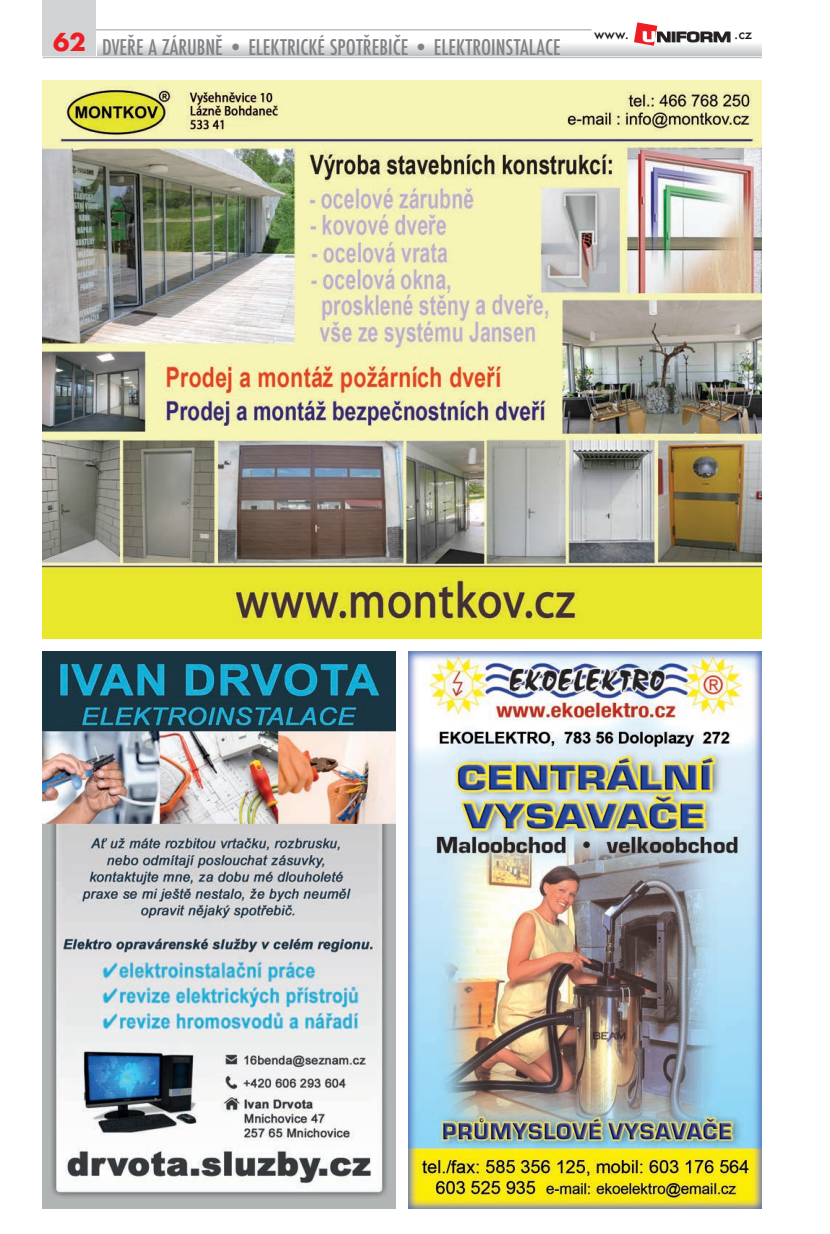
<style>
.page{position:relative;width:830px;height:1234px;background:#fff}
.page>*{position:absolute;margin:0;border:0;box-sizing:border-box;transform-origin:0 0}
.t1{font:700 24px "Futura";color:#ee1d23}
.t2{font:500 condensed 21px "Futura";color:#808285}
.t3{font:500 13.5px "Futura";color:#231f20}
.s1{font-stretch:normal}
</style>
<div class="page">
<svg style="left:98px;top:44px;width:663px;height:11px;background:#dadbdd"></svg>
<hr style="left:74px;top:29px;width:517px;height:2px;background:#bcbdc0">
<div style="left:43px;top:0;width:53px;height:55px;background:#d1d2d4"></div>
<hr style="left:43px;top:57px;width:718px;height:1px;background:#bcbdc0">
<svg style="left:633px;top:22px;width:97px;height:24px"></svg>
<img style="left:43px;top:81px;width:718px;height:557px">
<img style="left:408px;top:651px;width:353px;height:556px">
<img style="left:43px;top:651px;width:352px;height:556px">
<p class="t1" style="left:53px;top:25px;width:34px">62</p>
<p class="t3" style="left:593px;top:24px;width:36px">www.</p>
<p class="t3" style="left:734px;top:24px;width:19px">.cz</p>
<p class="t2" style="left:102px;top:34px;width:460px">DVEŘE A ZÁRUBNĚ <span class="s1">•</span> ELEKTRICKÉ SPOTŘEBIČE <span class="s1">•</span> ELEKTROINSTALACE</p>
</div>
